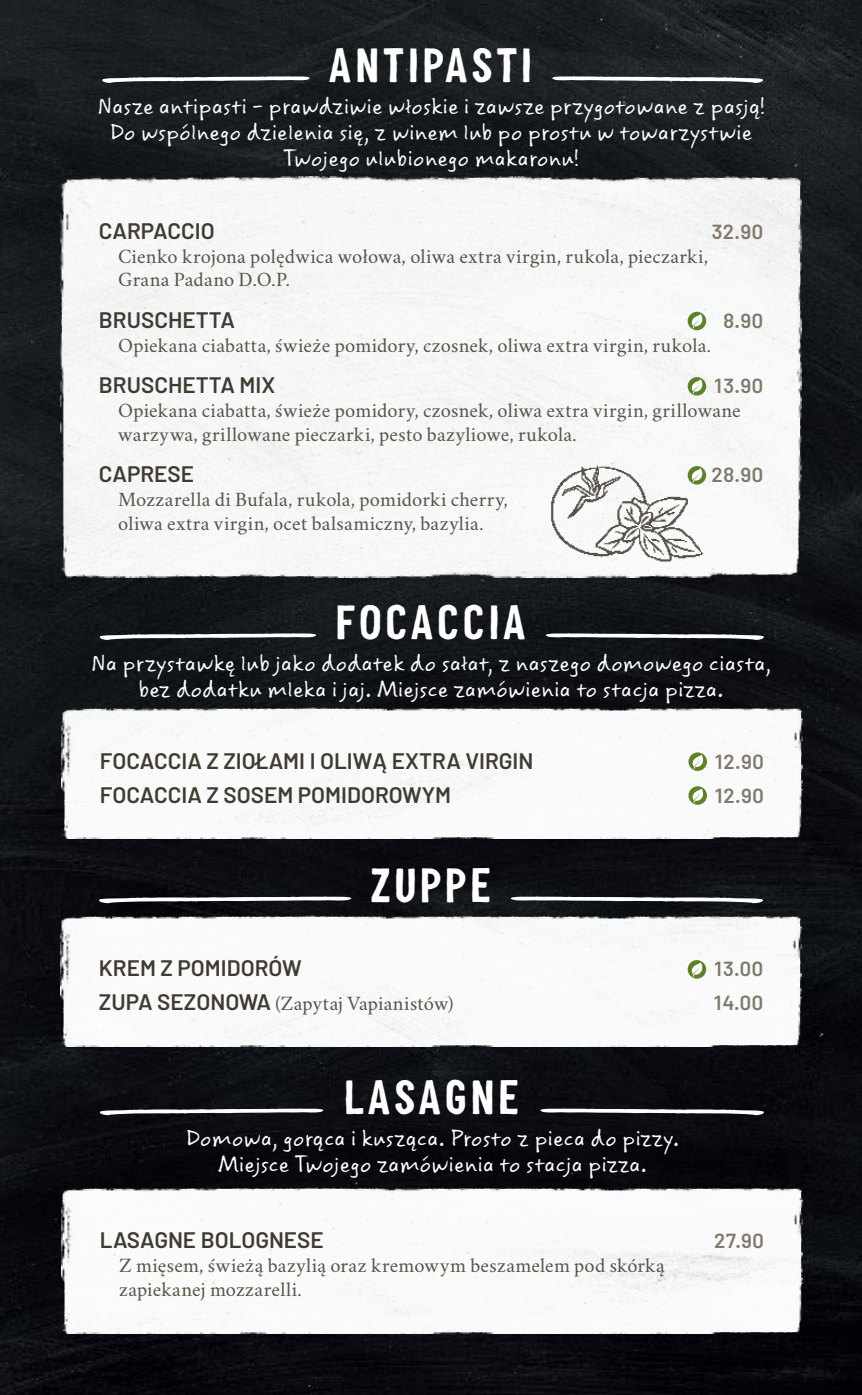
<style>
.page{position:relative;width:862px;height:1395px;background:#fff}
.page>*{position:absolute;margin:0;border:0;box-sizing:border-box;transform-origin:0 0}
.t1{font:700 49.5px "Vapiano Deco";letter-spacing:.07em;color:#fff}
.t2{font:24.75px/25.9px "Vapiano";color:#fff;text-align:center}
.t3{font:600 22.5px "Vapiano Sans";color:#403b32}
.t4{font:20.47px/23.6px "Crimson";letter-spacing:.01em;color:#585348}
.t5{font:600 20.47px "Vapiano Sans";letter-spacing:.02em;color:#817a6c}
.s1{font-family:"Vapiano Sans";font-weight:600;font-size:22.5px;color:#403b32}
</style>
<div class="page">
<img style="left:0;top:0;width:861px;height:1395px">
<img style="left:61px;top:916px;width:739px;height:130px">
<img style="left:61px;top:708px;width:740px;height:131px">
<div style="left:61px;top:177px;width:739px;height:400px;background:#f6f7f7"></div>
<img style="left:61px;top:1188px;width:741px;height:146px">
<svg style="left:99px;top:1108px;width:224px;height:7px"></svg>
<svg style="left:540px;top:1108px;width:224px;height:7px"></svg>
<svg style="left:687px;top:312px;width:18px;height:18px"></svg>
<svg style="left:691px;top:314px;width:11px;height:15px"></svg>
<svg style="left:687px;top:377px;width:18px;height:19px"></svg>
<svg style="left:691px;top:379px;width:11px;height:15px"></svg>
<svg style="left:687px;top:960px;width:18px;height:19px"></svg>
<svg style="left:691px;top:962px;width:11px;height:15px"></svg>
<svg style="left:688px;top:752px;width:18px;height:19px"></svg>
<svg style="left:692px;top:755px;width:10px;height:14px"></svg>
<svg style="left:688px;top:786px;width:18px;height:19px"></svg>
<svg style="left:692px;top:789px;width:10px;height:14px"></svg>
<svg style="left:101px;top:76px;width:208px;height:7px"></svg>
<svg style="left:552px;top:76px;width:211px;height:7px"></svg>
<svg style="left:98px;top:896px;width:253px;height:7px"></svg>
<svg style="left:510px;top:896px;width:253px;height:7px"></svg>
<svg style="left:99px;top:633px;width:217px;height:7px"></svg>
<svg style="left:545px;top:633px;width:219px;height:7px"></svg>
<img style="left:537px;top:457px;width:175px;height:111px">
<h1 class="t1" style="left:329px;top:41px;width:205px">ANTIPASTI</h1>
<p class="t2" style="left:97px;top:94px;width:668px">Nasze antipasti - prawdziwie włoskie i zawsze przygotowane z pasją!<br>Do wspólnego dzielenia się, z winem lub po prostu w towarzystwie<br>Twojego ulubionego makaronu!</p>
<p class="t3" style="left:99px;top:217px;width:117px">CARPACCIO</p>
<p class="t5" style="left:711px;top:219px;width:53px">32.90</p>
<p class="t4" style="left:118px;top:242px;width:591px">Cienko krojona polędwica wołowa, oliwa extra virgin, rukola, pieczarki,<br>Grana Padano D.O.P.</p>
<p class="t3" style="left:99px;top:306px;width:137px">BRUSCHETTA</p>
<p class="t5" style="left:722px;top:308px;width:41px">8.90</p>
<p class="t4" style="left:118px;top:331px;width:594px">Opiekana ciabatta, świeże pomidory, czosnek, oliwa extra virgin, rukola.</p>
<p class="t3" style="left:99px;top:371px;width:178px">BRUSCHETTA MIX</p>
<p class="t5" style="left:712px;top:373px;width:52px">13.90</p>
<p class="t4" style="left:118px;top:396px;width:624px">Opiekana ciabatta, świeże pomidory, czosnek, oliwa extra virgin, grillowane warzywa, grillowane pieczarki, pesto bazyliowe, rukola.</p>
<p class="t3" style="left:99px;top:460px;width:97px">CAPRESE</p>
<p class="t5" style="left:711px;top:462px;width:53px">28.90</p>
<p class="t4" style="left:118px;top:485px;width:391px">Mozzarella di Bufala, rukola, pomidorki cherry, oliwa extra virgin, ocet balsamiczny, bazylia.</p>
<h1 class="t1" style="left:335px;top:598px;width:191px">FOCACCIA</h1>
<p class="t2" style="left:91px;top:651px;width:681px">Na przystawkę lub jako dodatek do sałat, z naszego domowego ciasta, bez dodatku mleka i jaj. Miejsce zamówienia to stacja pizza.</p>
<p class="t3" style="left:100px;top:747px;width:435px">FOCACCIA Z ZIOŁAMI I OLIWĄ EXTRA VIRGIN</p>
<p class="t5" style="left:712px;top:749px;width:52px">12.90</p>
<p class="t3" style="left:100px;top:780px;width:353px">FOCACCIA Z SOSEM POMIDOROWYM</p>
<p class="t5" style="left:712px;top:782px;width:52px">12.90</p>
<h1 class="t1" style="left:370px;top:861px;width:122px">ZUPPE</h1>
<p class="t3" style="left:99px;top:954px;width:204px">KREM Z POMIDORÓW</p>
<p class="t5" style="left:712px;top:956px;width:52px">13.00</p>
<p class="t4" style="left:99px;top:989px;width:356px"><span class="s1">ZUPA SEZONOWA</span> (Zapytaj Vapianistów)</p>
<p class="t5" style="left:711px;top:990px;width:52px">14.00</p>
<h1 class="t1" style="left:344px;top:1073px;width:177px">LASAGNE</h1>
<p class="t2" style="left:186px;top:1126px;width:495px">Domowa, gorąca i kusząca. Prosto z pieca do pizzy.<br>Miejsce Twojego zamówienia to stacja pizza.</p>
<p class="t3" style="left:100px;top:1226px;width:225px">LASAGNE BOLOGNESE</p>
<p class="t5" style="left:713px;top:1228px;width:51px">27.90</p>
<p class="t4" style="left:119px;top:1251px;width:547px">Z mięsem, świeżą bazylią oraz kremowym beszamelem pod skórką zapiekanej mozzarelli.</p>
</div>
